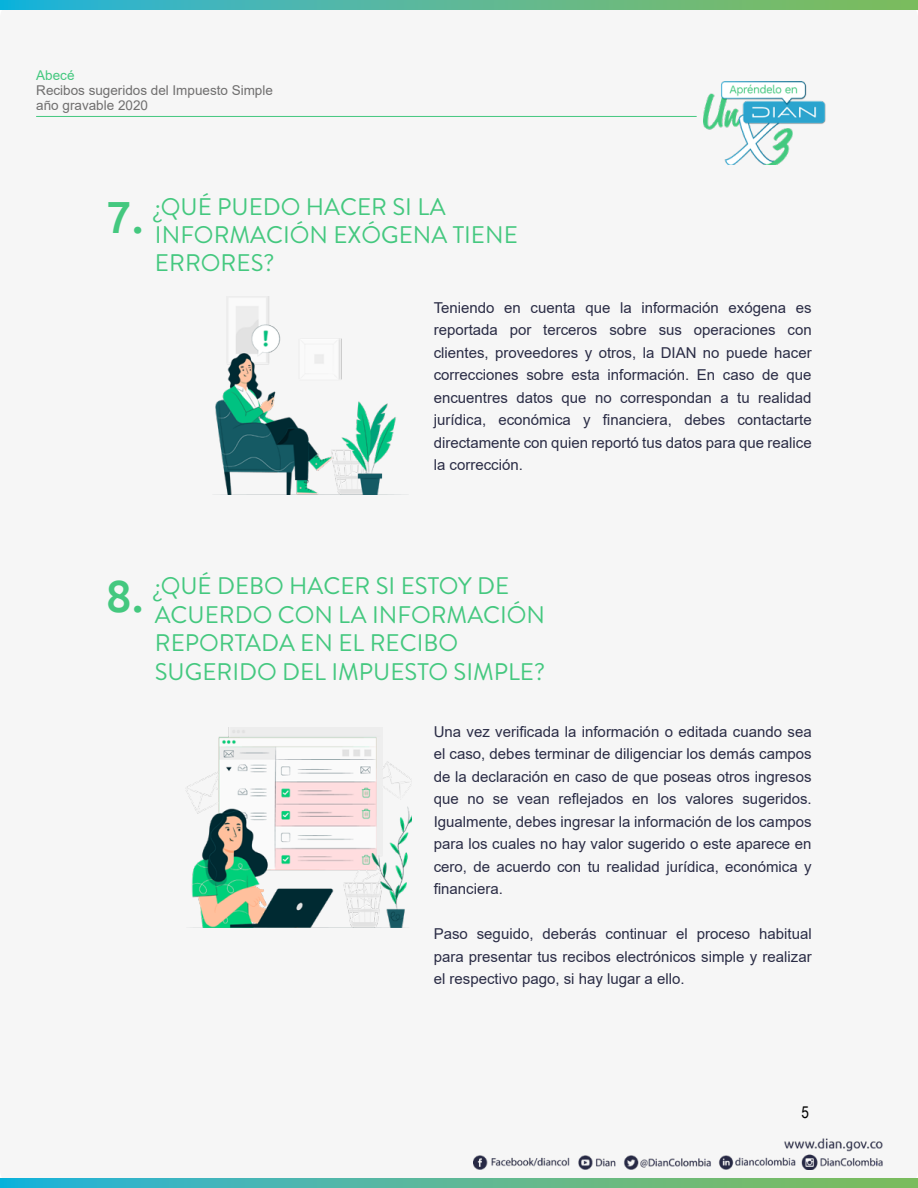
<style>
.page{position:relative;width:918px;height:1188px;background:#f6f6f6}
.page>*{position:absolute;margin:0;border:0;box-sizing:border-box;transform-origin:0 0}
.t1{font:500 45px "Ubuntu";color:#44c87f}
.t2{font:24px/28.5px "Brandon Grotesque";color:#44c87f}
.t3{font:16.5px "Arial Narrow";color:#000}
.t4{font:15px/22.5px "Arial";color:#2a2c45;text-align:justify}
.t5{font:13.5px/15px "Arial";color:#706f6f}
.t6{font:13.5px "Arial";color:#44c87f}
</style>
<div class="page">
<svg style="left:0;top:0;width:918px;height:10px;background:#57b798"></svg>
<svg style="left:0;top:1178px;width:918px;height:10px;background:#57b798"></svg>
<hr style="left:36px;top:116px;width:661px;height:1px;background:#44c87f">
<img style="left:473px;top:1138px;width:409px;height:32px">
<img style="left:703px;top:81px;width:123px;height:84px">
<img style="left:214px;top:296px;width:193px;height:199px">
<img style="left:186px;top:727px;width:225px;height:201px">
<p class="t6" style="left:36px;top:66px;width:40px">Abecé</p>
<p class="t5" style="left:36px;top:83px;width:238px">Recibos sugeridos del Impuesto Simple año gravable 2020</p>
<h1 class="t1" style="left:106px;top:188px;width:39px">7.</h1>
<h2 class="t2" style="left:155px;top:192px;width:364px">¿QUÉ PUEDO HACER SI LA<br>INFORMACIÓN EXÓGENA TIENE<br>ERRORES?</h2>
<p class="t4" style="left:434px;top:296px;width:379px">Teniendo en cuenta que la información exógena es reportada por terceros sobre sus operaciones con clientes, proveedores y otros, la DIAN no puede hacer correcciones sobre esta información. En caso de que encuentres datos que no correspondan a tu realidad jurídica, económica y financiera, debes contactarte directamente con quien reportó tus datos para que realice la corrección.</p>
<h1 class="t1" style="left:106px;top:568px;width:39px">8.</h1>
<h2 class="t2" style="left:155px;top:572px;width:392px">¿QUÉ DEBO HACER SI ESTOY DE<br>ACUERDO CON LA INFORMACIÓN<br>REPORTADA EN EL RECIBO<br>SUGERIDO DEL IMPUESTO SIMPLE?</h2>
<p class="t4" style="left:434px;top:720px;width:380px">Una vez verificada la información o editada cuando sea el caso, debes terminar de diligenciar los demás campos de la declaración en caso de que poseas otros ingresos que no se vean reflejados en los valores sugeridos.<br>Igualmente, debes ingresar la información de los campos para los cuales no hay valor sugerido o este aparece en cero, de acuerdo con tu realidad jurídica, económica y financiera.</p>
<p class="t4" style="left:434px;top:922px;width:379px">Paso seguido, deberás continuar el proceso habitual para presentar tus recibos electrónicos simple y realizar el respectivo pago, si hay lugar a ello.</p>
<p class="t3" style="left:801px;top:1100px;width:9px">5</p>
</div>
